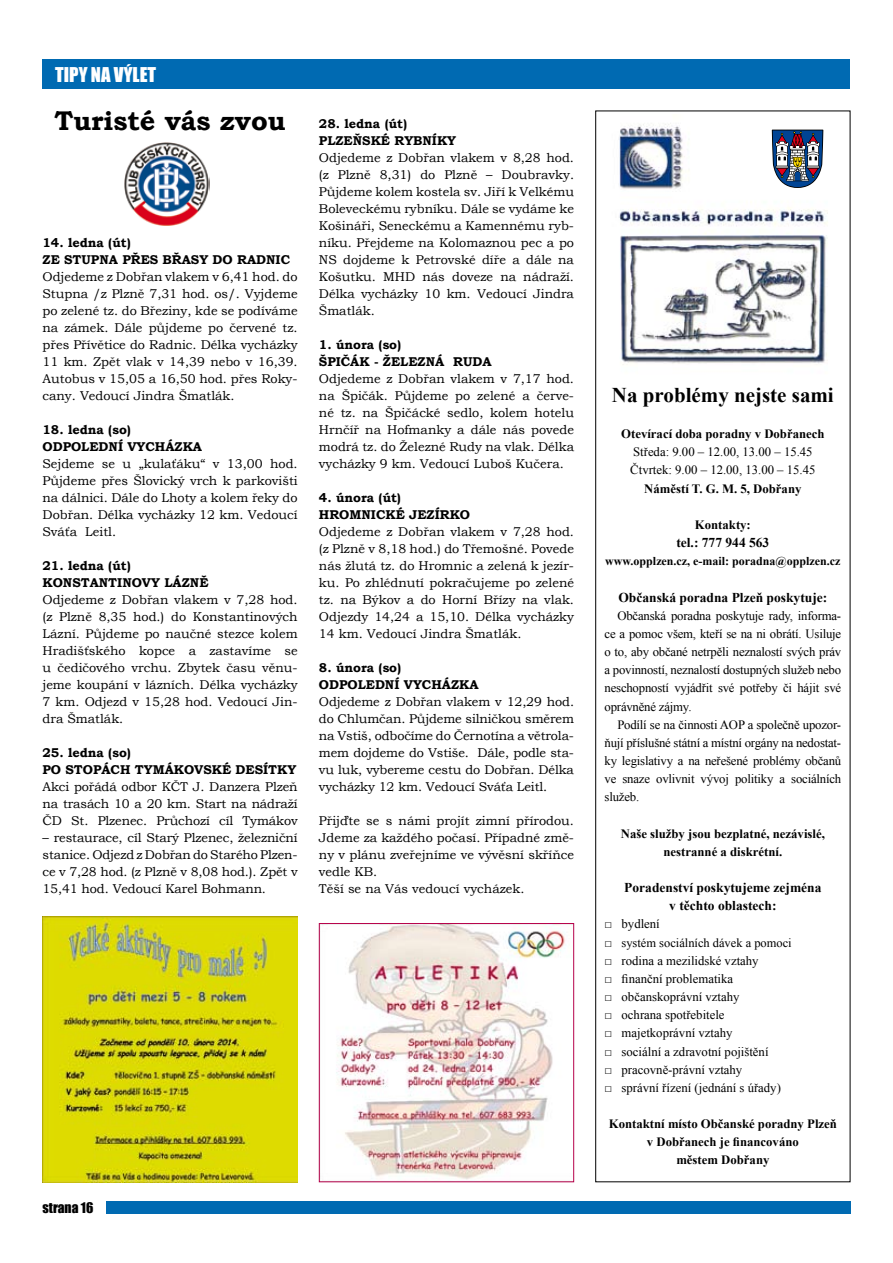
<style>
.page{position:relative;width:893px;height:1263px;background:#fff}
.page>*{position:absolute;margin:0;border:0;box-sizing:border-box;transform-origin:0 0}
.t1{font:700 27px "Bookman Old Style";color:#000}
.t2{font:700 21px "Times New Roman";color:#000}
.t3{font:18.75px "Impact";color:#fff}
.t4{font:700 13.5px/18.1px "Times New Roman";color:#000;text-align:center}
.t5{font:13.5px "Impact";color:#000}
.t6{font:12.75px/17px "Bookman Old Style";color:#000;text-align:justify}
.t7{font:12.75px/18.1px "Times New Roman";color:#000;text-align:justify}
.t8{font:700 12.75px/17px "Bookman Old Style";color:#000}
.t9{font:700 12.75px/18.1px "Times New Roman";color:#000;text-align:center}
.t10{font:12.45px "Times New Roman";color:#000}
.t11{font:700 12px "Times New Roman";color:#000}
.s1{font-size:12.75px}
</style>
<div class="page">
<img style="left:124px;top:142px;width:85px;height:84px">
<img style="left:619px;top:123px;width:209px;height:242px">
<svg style="left:772px;top:130px;width:51px;height:58px"></svg>
<div style="left:106px;top:1201px;width:744px;height:13px;background:#006ab2"></div>
<div style="left:43px;top:60px;width:807px;height:29px;background:#006ab2"></div>
<img style="left:43px;top:917px;width:255px;height:265px">
<img style="left:336px;top:925px;width:230px;height:255px">
<div style="left:319px;top:923px;width:255px;height:259px;border:1px solid #b7024b"></div>
<h3 class="t3" style="left:55px;top:60px;width:102px">TIPY NA VÝLET</h3>
<h1 class="t1" style="left:55px;top:101px;width:233px">Turisté vás zvou</h1>
<p class="t8" style="left:43px;top:234px;width:249px">14. ledna (út)<br>ZE STUPNA PŘES BŘASY DO RADNIC</p>
<p class="t6" style="left:43px;top:268px;width:257px">Odjedeme z Dobřan vlakem v 6,41 hod. do Stupna /z Plzně 7,31 hod. os/. Vyjdeme po zelené tz. do Březiny, kde se podíváme na zámek. Dále půjdeme po červené tz. přes Přívětice do Radnic. Délka vycházky 11 km. Zpět vlak v 14,39 nebo v 16,39.<br>Autobus v 15,05 a 16,50 hod. přes Roky&shy;cany. Vedoucí Jindra Šmatlák.</p>
<p class="t8" style="left:43px;top:421px;width:161px">18. ledna (so)<br>ODPOLEDNÍ VYCHÁZKA</p>
<p class="t6" style="left:43px;top:455px;width:257px">Sejdeme se u „kulaťáku“ v 13,00 hod.<br>Půjdeme přes Šlovický vrch k parkovišti na dálnici. Dále do Lhoty a kolem řeky do Dobřan. Délka vycházky 12 km. Vedoucí Sváťa Leitl.</p>
<p class="t8" style="left:43px;top:557px;width:168px">21. ledna (út)<br>KONSTANTINOVY LÁZNĚ</p>
<p class="t6" style="left:43px;top:591px;width:257px">Odjedeme z Dobřan vlakem v 7,28 hod. (z Plzně 8,35 hod.) do Konstantinových Lázní. Půjdeme po naučné stezce kolem Hradišťského kopce a zastavíme se u čedičového vrchu. Zbytek času věnu&shy;jeme koupání v lázních. Délka vycházky 7 km. Odjezd v 15,28 hod. Vedoucí Jin&shy;dra Šmatlák.</p>
<p class="t8" style="left:43px;top:744px;width:255px">25. ledna (so)<br>PO STOPÁCH TYMÁKOVSKÉ DESÍTKY</p>
<p class="t6" style="left:43px;top:778px;width:257px">Akci pořádá odbor KČT J. Danzera Plzeň na trasách 10 a 20 km. Start na nádraží ČD St. Plzenec. Průchozí cíl Tymákov</p>
<p class="t6" style="left:43px;top:829px;width:257px">– restaurace, cíl Starý Plzenec, železniční stanice. Odjezd z Dobřan do Starého Plzen&shy;ce v 7,28 hod. (z Plzně v 8,08 hod.). Zpět v 15,41 hod. Vedoucí Karel Bohmann.</p>
<p class="t8" style="left:319px;top:115px;width:139px">28. ledna (út)<br>PLZEŇSKÉ RYBNÍKY</p>
<p class="t6" style="left:319px;top:149px;width:257px">Odjedeme z Dobřan vlakem v 8,28 hod. (z Plzně 8,31) do Plzně – Doubravky.<br>Půjdeme kolem kostela sv. Jiří k Velkému Boleveckému rybníku. Dále se vydáme ke Košináři, Seneckému a Kamennému ryb&shy;níku. Přejdeme na Kolomaznou pec a po NS dojdeme k Petrovské díře a dále na Košutku. MHD nás doveze na nádraží.<br>Délka vycházky 10 km. Vedoucí Jindra Šmatlák.</p>
<p class="t8" style="left:319px;top:336px;width:174px">1. února (so)<br>ŠPIČÁK - ŽELEZNÁ RUDA</p>
<p class="t6" style="left:319px;top:370px;width:257px">Odjedeme z Dobřan vlakem v 7,17 hod. na Špičák. Půjdeme po zelené a červe&shy;né tz. na Špičácké sedlo, kolem hotelu Hrnčíř na Hofmanky a dále nás povede modrá tz. do Železné Rudy na vlak. Délka vycházky 9 km. Vedoucí Luboš Kučera.</p>
<p class="t8" style="left:319px;top:489px;width:153px">4. února (út)<br>HROMNICKÉ JEZÍRKO</p>
<p class="t6" style="left:319px;top:523px;width:257px">Odjedeme z Dobřan vlakem v 7,28 hod. (z Plzně v 8,18 hod.) do Třemošné. Povede nás žlutá tz. do Hromnic a zelená k jezír&shy;ku. Po zhlédnutí pokračujeme po zelené tz. na Býkov a do Horní Břízy na vlak.<br>Odjezdy 14,24 a 15,10. Délka vycházky 14 km. Vedoucí Jindra Šmatlák.</p>
<p class="t8" style="left:319px;top:659px;width:161px">8. února (so)<br>ODPOLEDNÍ VYCHÁZKA</p>
<p class="t6" style="left:319px;top:693px;width:257px">Odjedeme z Dobřan vlakem v 12,29 hod. do Chlumčan. Půjdeme silničkou směrem na Vstiš, odbočíme do Černotína a větrola&shy;mem dojdeme do Vstiše. Dále, podle sta&shy;vu luk, vybereme cestu do Dobřan. Délka vycházky 12 km. Vedoucí Sváťa Leitl.</p>
<p class="t6" style="left:319px;top:812px;width:257px;text-align:left">Přijďte se s námi projít zimní přírodou.<br>Jdeme za každého počasí. Případné změ&shy;ny v plánu zveřejníme ve vývěsní skříňce vedle KB.<br>Těší se na Vás vedoucí vycházek.</p>
<p class="t5" style="left:43px;top:1197px;width:52px">strana 16</p>
<h2 class="t2" style="left:612px;top:380px;width:223px">Na problémy nejste sami</h2>
<p class="t9" style="left:621px;top:424px;width:205px">Otevírací doba poradny v Dobřanech</p>
<p class="t7" style="left:630px;top:443px;width:187px">Středa: 9.00 – 12.00, 13.00 – 15.45<br>Čtvrtek: 9.00 – 12.00, 13.00 – 15.45</p>
<p class="t9" style="left:644px;top:479px;width:159px">Náměstí T. G. M. 5, Dobřany</p>
<p class="t9" style="left:695px;top:515px;width:57px">Kontakty:</p>
<p class="t4" style="left:676px;top:533px;width:94px">tel.: 777 944 563</p>
<p class="t11" style="left:605px;top:553px;width:237px">www.opplzen.cz, e-mail: poradna@opplzen.cz</p>
<p class="t4" style="left:618px;top:588px;width:210px">Občanská poradna Plzeň poskytuje:</p>
<p class="t7" style="left:605px;top:606px;width:238px;text-indent:13px">Občanská poradna poskytuje rady, informa&shy;ce a pomoc všem, kteří se na ni obrátí. Usiluje o to, aby občané netrpěli neznalostí svých práv a povinností, neznalostí dostupných služeb nebo neschopností vyjádřit své potřeby či hájit své oprávněné zájmy.</p>
<p class="t7" style="left:605px;top:715px;width:238px;text-indent:13px">Podílí se na činnosti AOP a společně upozor&shy;ňují příslušné státní a místní orgány na nedostat&shy;ky legislativy a na neřešené problémy občanů ve snaze ovlivnit vývoj politiky a sociálních služeb.</p>
<p class="t9" style="left:621px;top:824px;width:205px">Naše služby jsou bezplatné, nezávislé, nestranné a diskrétní.</p>
<p class="t4" style="left:624px;top:878px;width:199px">Poradenství poskytujeme zejména v těchto oblastech:</p>
<p class="t7" style="left:605px;top:915px;width:57px">□ bydlení</p>
<p class="t10" style="left:605px;top:934px;width:189px"><span class="s1">□</span> systém sociálních dávek a pomoci</p>
<p class="t7" style="left:605px;top:951px;width:156px">□ rodina a mezilidské vztahy</p>
<p class="t7" style="left:605px;top:969px;width:130px">□ finanční problematika</p>
<p class="t7" style="left:605px;top:987px;width:136px">□ občanskoprávní vztahy</p>
<p class="t7" style="left:605px;top:1006px;width:122px">□ ochrana spotřebitele</p>
<p class="t7" style="left:605px;top:1024px;width:129px">□ majetkoprávní vztahy</p>
<p class="t7" style="left:605px;top:1042px;width:165px">□ sociální a zdravotní pojištění</p>
<p class="t7" style="left:605px;top:1060px;width:139px">□ pracovně-právní vztahy</p>
<p class="t7" style="left:605px;top:1078px;width:178px">□ správní řízení (jednání s úřady)</p>
<p class="t9" style="left:609px;top:1114px;width:230px">Kontaktní místo Občanské poradny Plzeň v Dobřanech je financováno<br>městem Dobřany</p>
</div>
